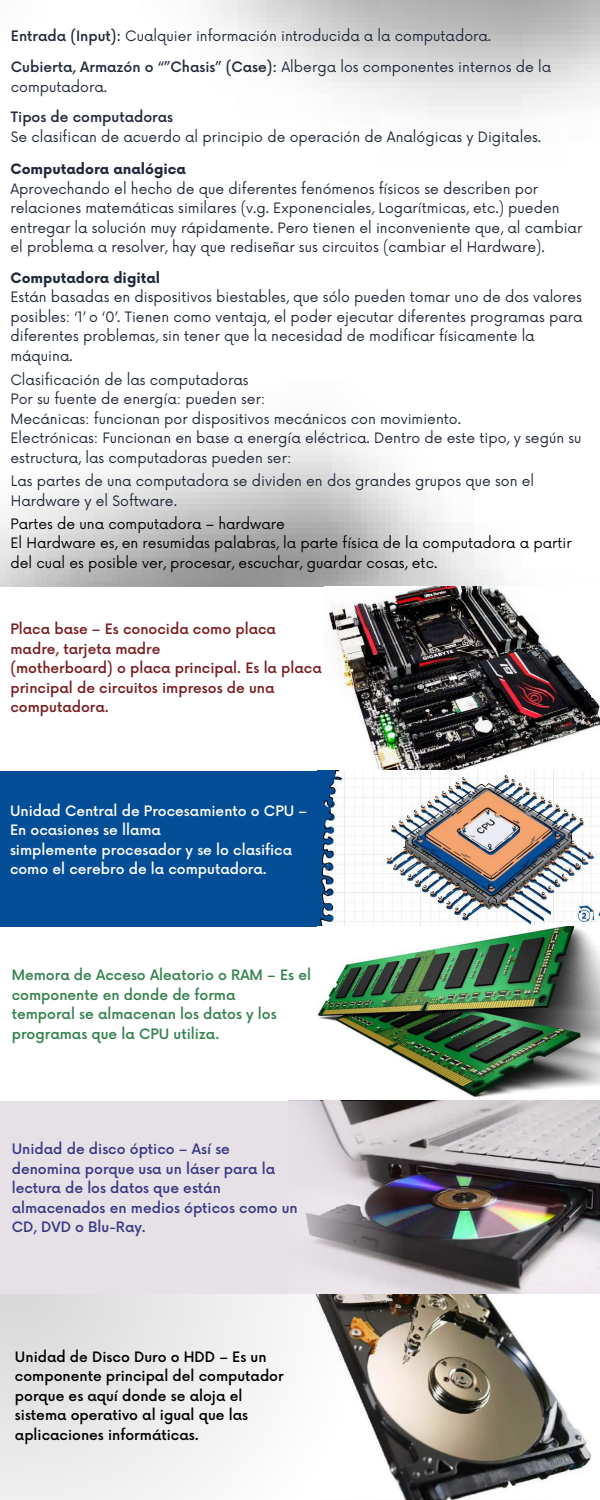
<style>
.page{position:relative;width:600px;height:1500px;background:#fff}
.page>*{position:absolute;margin:0;border:0;box-sizing:border-box;transform-origin:0 0}
.t1{font:14px/19.5px "Now";color:#22293b}
.t2{font:14px/19.5px "Now";color:#000}
.t3{font:500 14px/19.5px "Now";color:#000}
.t4{font:500 14px/19.5px "Now";color:#791d23}
.t5{font:500 14px/19.5px "Now";color:#3a3a84}
.t6{font:500 14px/19.5px "Now";color:#fcfcfc}
.t7{font:500 14px/19.5px "Now";color:#34814e}
.t8{font:700 14px "Now";color:#22293b}
.t9{font:500 14px "Now";color:#22293b}
.s1{font-weight:500}
</style>
<div class="page">
<img style="left:0;top:0;width:600px;height:587px">
<img style="left:324px;top:587px;width:276px;height:184px">
<div style="left:0;top:771px;width:600px;height:156px;background:#044e98"></div>
<img style="left:317px;top:771px;width:283px;height:330px">
<div style="left:0;top:927px;width:323px;height:174px;background:#fff"></div>
<div style="left:0;top:1101px;width:600px;height:193px;background:#e6e1e7"></div>
<img style="left:400px;top:1101px;width:200px;height:399px">
<svg style="left:115px;top:1097px;width:302px;height:303px"></svg>
<svg style="left:122px;top:1101px;width:278px;height:169px"></svg>
<svg style="left:0;top:1295px;width:400px;height:205px;fill:#eee"></svg>
<p class="t1" style="left:11px;top:27px;width:482px"><span class="s1">Entrada (Input):</span> Cualquier información introducida a la computadora.</p>
<p class="t1" style="left:11px;top:58px;width:542px"><span class="s1">Cubierta, Armazón o “”Chasis” (Case):</span> Alberga los componentes internos de la computadora.</p>
<p class="t9" style="left:11px;top:110px;width:164px">Tipos de computadoras</p>
<p class="t1" style="left:11px;top:128px;width:532px">Se clasifican de acuerdo al principio de operación de Analógicas y Digitales.</p>
<p class="t8" style="left:10px;top:161px;width:177px">Computadora analógica</p>
<p class="t1" style="left:10px;top:179px;width:573px">Aprovechando el hecho de que diferentes fenómenos físicos se describen por relaciones matemáticas similares (v.g. Exponenciales, Logarítmicas, etc.) pueden entregar la solución muy rápidamente. Pero tienen el inconveniente que, al cambiar el problema a resolver, hay que rediseñar sus circuitos (cambiar el Hardware).</p>
<p class="t8" style="left:10px;top:270px;width:151px">Computadora digital</p>
<p class="t1" style="left:10px;top:288px;width:574px">Están basadas en dispositivos biestables, que sólo pueden tomar uno de dos valores posibles: ‘1’ o ‘0’. Tienen como ventaja, el poder ejecutar diferentes programas para diferentes problemas, sin tener que la necesidad de modificar físicamente la máquina.</p>
<p class="t1" style="left:10px;top:370px;width:573px">Clasificación de las computadoras<br>Por su fuente de energía: pueden ser:<br>Mecánicas: funcionan por dispositivos mecánicos con movimiento.<br>Electrónicas: Funcionan en base a energía eléctrica. Dentro de este tipo, y según su estructura, las computadoras pueden ser:</p>
<p class="t1" style="left:11px;top:472px;width:525px">Las partes de una computadora se dividen en dos grandes grupos que son el<br>Hardware y el Software.</p>
<p class="t2" style="left:10px;top:515px;width:563px">Partes de una computadora – hardware<br>El Hardware es, en resumidas palabras, la parte física de la computadora a partir del cual es posible ver, procesar, escuchar, guardar cosas, etc.</p>
<p class="t4" style="left:10px;top:620px;width:313px">Placa base – Es conocida como placa madre, tarjeta madre<br>(motherboard) o placa principal. Es la placa principal de circuitos impresos de una computadora.</p>
<p class="t6" style="left:10px;top:802px;width:299px">Unidad Central de Procesamiento o CPU – En ocasiones se llama<br>simplemente procesador y se lo clasifica como el cerebro de la computadora.</p>
<p class="t7" style="left:12px;top:966px;width:301px">Memora de Acceso Aleatorio o RAM – Es el componente en donde de forma<br>temporal se almacenan los datos y los programas que la CPU utiliza.</p>
<p class="t5" style="left:12px;top:1140px;width:288px">Unidad de disco óptico – Así se denomina porque usa un láser para la lectura de los datos que están almacenados en medios ópticos como un<br>CD, DVD o Blu-Ray.</p>
<p class="t3" style="left:15px;top:1348px;width:270px">Unidad de Disco Duro o HDD – Es un componente principal del computador porque es aquí donde se aloja el sistema operativo al igual que las aplicaciones informáticas.</p>
</div>
